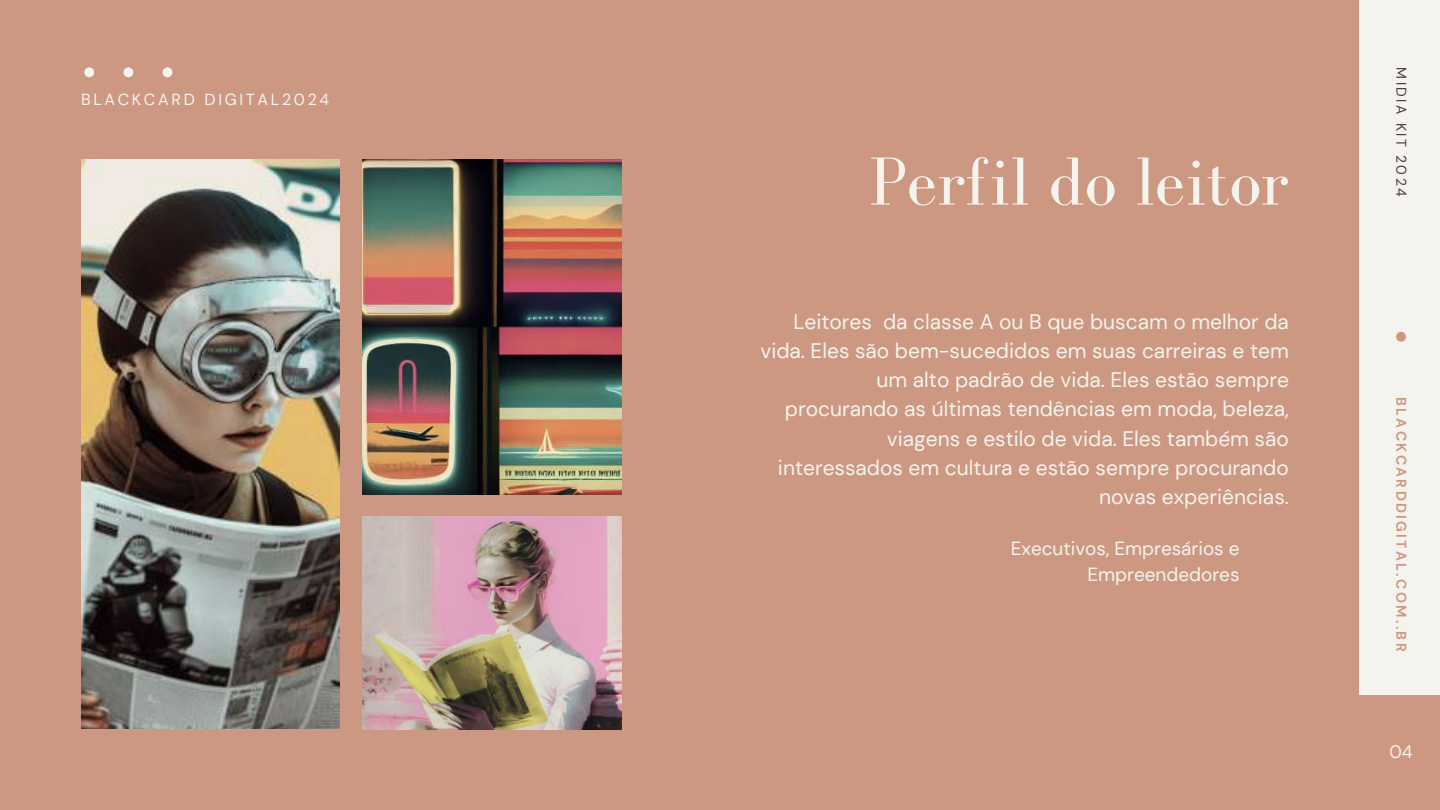
<style>
.page{position:relative;width:1440px;height:810px;background:#cd9882}
.page>*{position:absolute;margin:0;border:0;box-sizing:border-box;transform-origin:0 0}
.t1{font:70px "Bodoni FLF";color:#f4f3ee}
.t2{font:21px/29.2px "DM Sans";color:#f4f3ee;text-align:right}
.t3{font:19px/26.2px "DM Sans";color:#f4f3ee;text-align:right}
.t4{font:18px "DM Sans";color:#f4f3ee}
.t5{font:16px "DM Sans";letter-spacing:.17em;color:#f4f3ee}
.t6{font:700 14px "DM Sans";letter-spacing:.17em;color:#cd9882}
.t7{font:14px "DM Sans";letter-spacing:.17em;color:#463f3a}
</style>
<div class="page">
<div style="left:1360px;top:0;width:80px;height:810px;background:#f4f3ee"></div>
<svg style="left:1396px;top:332px;width:10px;height:10px"></svg>
<div style="left:1359px;top:695px;width:81px;height:115px;background:#cd9882"></div>
<svg style="left:84px;top:67px;width:10px;height:10px"></svg>
<svg style="left:123px;top:67px;width:10px;height:10px"></svg>
<svg style="left:163px;top:67px;width:9px;height:10px"></svg>
<img style="left:81px;top:160px;width:259px;height:569px">
<img style="left:362px;top:160px;width:259px;height:335px">
<img style="left:362px;top:517px;width:259px;height:212px">
<p class="t5" style="left:81px;top:90px;width:250px">BLACKCARD DIGITAL2024</p>
<h1 class="t1" style="left:869px;top:143px;width:421px">Perfil do leitor</h1>
<p class="t2" style="left:760px;top:307px;width:530px">Leitores da classe A ou B que buscam o melhor da vida. Eles são bem-sucedidos em suas carreiras e tem um alto padrão de vida. Eles estão sempre procurando as últimas tendências em moda, beleza, viagens e estilo de vida. Eles também são interessados em cultura e estão sempre procurando novas experiências.</p>
<p class="t3" style="left:1011px;top:535px;width:230px">Executivos, Empresários e<br>Empreendedores</p>
<p class="t7" style="left:1410px;top:67px;width:130px;rotate:90deg">MIDIA KIT 2024</p>
<p class="t6" style="left:1410px;top:397px;width:256px;rotate:90deg">BLACKCARDDIGITAL.COM..BR</p>
<p class="t4" style="left:1389px;top:740px;width:25px">04</p>
<p class="t4" style="left:1402px;top:740px;width:12px">3</p>
</div>
